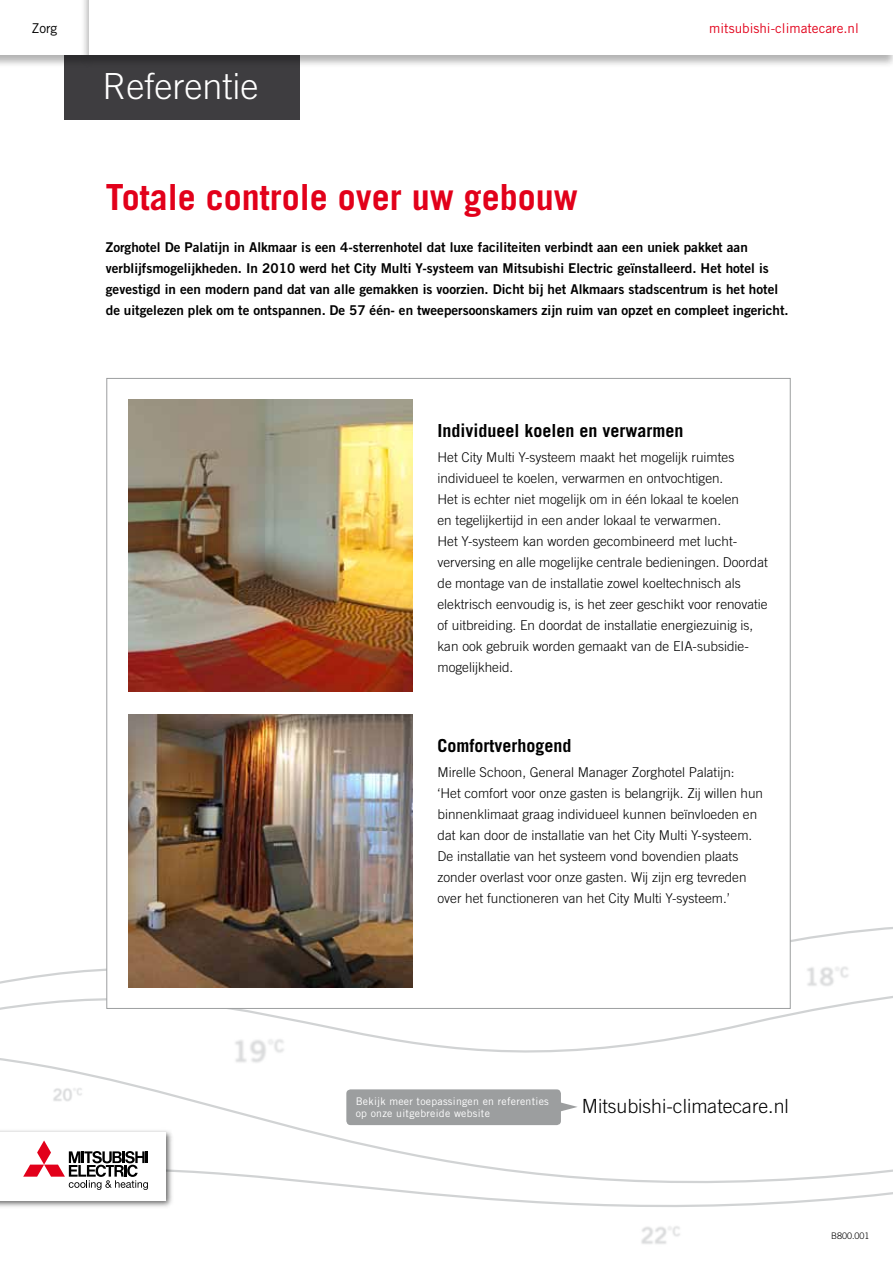
<style>
.page{position:relative;width:893px;height:1263px;background:#fff}
.page>*{position:absolute;margin:0;border:0;box-sizing:border-box;transform-origin:0 0}
.t1{font:700 36px "Trade Gothic LT";color:#e2001a}
.t2{font:300 36px "Trade Gothic LT";color:#fff}
.t3{font:300 19.5px "Trade Gothic LT";color:#000}
.t4{font:700 18px "Trade Gothic LT";color:#000}
.t5{font:300 13.5px/21px "Trade Gothic LT";color:#000}
.t6{font:13.5px/21px "Trade Gothic LT Bold Two";color:#000}
.t7{font:13.5px "Trade Gothic LT";color:#e2001a}
.t8{font:13.5px "Trade Gothic LT";color:#000}
.t9{font:10.5px/12px "Trade Gothic LT";letter-spacing:.025em;color:#fff}
.t10{font:300 9px "Trade Gothic LT";color:#000}
</style>
<div class="page">
<div style="left:64px;top:0;width:235px;height:119px;background:#3e3d40"></div>
<div style="left:0;top:0;width:94px;height:68px;background:#000;opacity:.3"></div>
<div style="left:0;top:0;width:89px;height:55px;background:#fff"></div>
<svg style="left:0;top:927px;width:893px;height:91px"></svg>
<svg style="left:0;top:1018px;width:893px;height:189px"></svg>
<div style="left:106px;top:378px;width:685px;height:631px;background:#fff;border:1px solid #9c9e9f"></div>
<img style="left:129px;top:399px;width:283px;height:293px">
<img style="left:129px;top:714px;width:283px;height:273px">
<img style="left:641px;top:1226px;width:39px;height:18px">
<img style="left:223px;top:1017px;width:70px;height:60px">
<img style="left:47px;top:1075px;width:41px;height:34px">
<img style="left:796px;top:948px;width:61px;height:51px">
<div style="left:80px;top:0;width:813px;height:68px;background:#000;opacity:.3"></div>
<div style="left:89px;top:0;width:804px;height:55px;background:#fff"></div>
<div style="left:346px;top:1089px;width:215px;height:36px;background:#9c9e9f;border-radius:4px"></div>
<svg style="left:561px;top:1102px;width:17px;height:10px"></svg>
<img style="left:0;top:1127px;width:175px;height:80px">
<div style="left:0;top:1132px;width:165px;height:68px;background:#fff"></div>
<svg style="left:23px;top:1140px;width:125px;height:50px"></svg>
<p class="t8" style="left:32px;top:20px;width:27px">Zorg</p>
<h1 class="t2" style="left:102px;top:65px;width:158px">Referentie</h1>
<p class="t7" style="left:709px;top:20px;width:151px">mitsubishi-climatecare.nl</p>
<h1 class="t1" style="left:106px;top:175px;width:474px">Totale controle over uw gebouw</h1>
<p class="t6" style="left:106px;top:236px;width:684px">Zorghotel De Palatijn in Alkmaar is een 4-sterrenhotel dat luxe faciliteiten verbindt aan een uniek pakket aan verblijfsmogelijkheden. In 2010 werd het City Multi Y-systeem van Mitsubishi Electric geïnstalleerd. Het hotel is gevestigd in een modern pand dat van alle gemakken is voorzien. Dicht bij het Alkmaars stadscentrum is het hotel de uitgelezen plek om te ontspannen. De 57 één- en tweepersoonskamers zijn ruim van opzet en compleet ingericht.</p>
<h3 class="t4" style="left:438px;top:419px;width:248px">Individueel koelen en verwarmen</h3>
<p class="t5" style="left:438px;top:447px;width:332px">Het City Multi Y-systeem maakt het mogelijk ruimtes individueel te koelen, verwarmen en ontvochtigen.<br>Het is echter niet mogelijk om in één lokaal te koelen<br>en tegelijkertijd in een ander lokaal te verwarmen.<br>Het Y-systeem kan worden gecombineerd met lucht&shy;verversing en alle mogelijke centrale bedieningen. Doordat de montage van de installatie zowel koeltechnisch als elektrisch eenvoudig is, is het zeer geschikt voor renovatie of uitbreiding. En doordat de installatie energiezuinig is, kan ook gebruik worden gemaakt van de EIA-subsidie&shy;mogelijkheid.</p>
<h3 class="t4" style="left:438px;top:734px;width:135px">Comfortverhogend</h3>
<p class="t5" style="left:438px;top:762px;width:327px">Mirelle Schoon, General Manager Zorghotel Palatijn:<br>‘Het comfort voor onze gasten is belangrijk. Zij willen hun binnenklimaat graag individueel kunnen beïnvloeden en dat kan door de installatie van het City Multi Y-systeem.<br>De installatie van het systeem vond bovendien plaats zonder overlast voor onze gasten. Wij zijn erg tevreden over het functioneren van het City Multi Y-systeem.’</p>
<p class="t9" style="left:356px;top:1095px;width:195px">Bekijk meer toepassingen en referenties op onze uitgebreide website</p>
<h2 class="t3" style="left:582px;top:1094px;width:208px">Mitsubishi-climatecare.nl</h2>
<p class="t10" style="left:831px;top:1230px;width:40px">B800.001</p>
</div>
